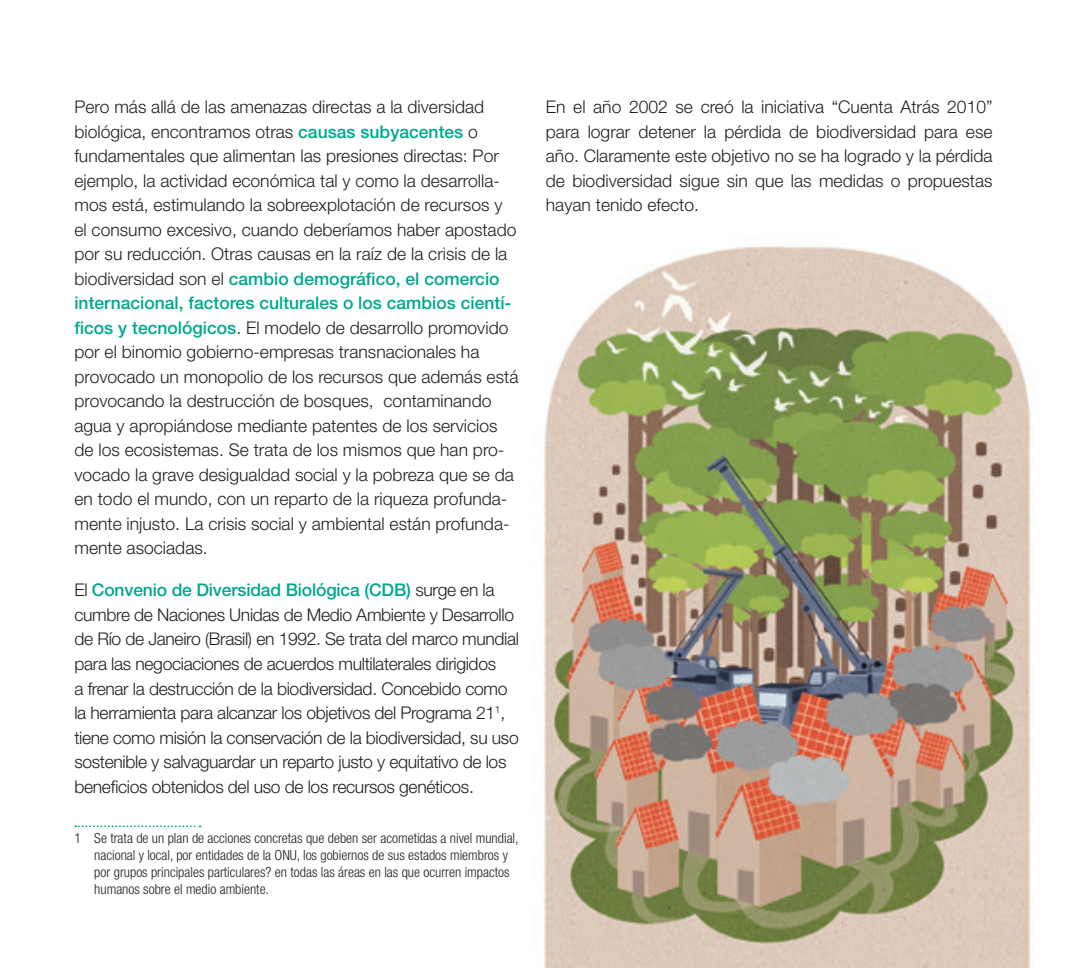
<style>
.page{position:relative;width:1067px;height:968px;background:#fff}
.page>*{position:absolute;margin:0;border:0;box-sizing:border-box;transform-origin:0 0}
.t1{font:300 17.5px/24.5px "Helvetica Neue";color:#231f20}
.t2{font:300 17.5px/24.5px "Helvetica Neue";letter-spacing:-.02em;color:#231f20}
.t3{font:300 condensed 14px/16.8px "Helvetica Neue";color:#231f20}
.s1{font-weight:500;color:#00a78f}
</style>
<div class="page">
<svg style="left:75px;top:825px;width:126px;height:2px"></svg>
<img style="left:543px;top:246px;width:488px;height:721px">
<p class="t1" style="left:74px;top:94px;width:445px">Pero más allá de las amenazas directas a la diversidad biológica, encontramos otras <span class="s1">causas subyacentes</span> o fundamentales que alimentan las presiones directas: Por ejemplo, la actividad económica tal y como la desarrolla&shy;mos está, estimulando la sobreexplotación de recursos y el consumo excesivo, cuando deberíamos haber apostado por su reducción. Otras causas en la raíz de la crisis de la biodiversidad son el <span class="s1">cambio demográfico, el comercio internacional, factores culturales o los cambios cientí&shy;ficos y tecnológicos</span>. El modelo de desarrollo promovido por el binomio gobierno-empresas transnacionales ha provocado un monopolio de los recursos que además está provocando la destrucción de bosques, contaminando agua y apropiándose mediante patentes de los servicios de los ecosistemas. Se trata de los mismos que han pro&shy;vocado la grave desigualdad social y la pobreza que se da en todo el mundo, con un reparto de la riqueza profunda&shy;mente injusto. La crisis social y ambiental están profunda&shy;mente asociadas.</p>
<p class="t2" style="left:74px;top:577px;width:446px">El <span class="s1">Convenio de Diversidad Biológica (CDB)</span> surge en la cumbre de Naciones Unidas de Medio Ambiente y Desarrollo de Río de Janeiro (Brasil) en 1992. Se trata del marco mundial para las negociaciones de acuerdos multilaterales dirigidos<br>a frenar la destrucción de la biodiversidad. Concebido como la herramienta para alcanzar los objetivos del Programa 21<sup>1</sup>, tiene como misión la conservación de la biodiversidad, su uso sostenible y salvaguardar un reparto justo y equitativo de los beneficios obtenidos del uso de los recursos genéticos.</p>
<p class="t3" style="left:94px;top:829px;width:426px;text-indent:-20px">1 Se trata de un plan de acciones concretas que deben ser acometidas a nivel mundial, nacional y local, por entidades de la ONU, los gobiernos de sus estados miembros y por grupos principales particulares? en todas las áreas en las que ocurren impactos humanos sobre el medio ambiente.</p>
<p class="t1" style="left:546px;top:94px;width:448px;text-align:justify">En el año 2002 se creó la iniciativa “Cuenta Atrás 2010” para lograr detener la pérdida de biodiversidad para ese año. Claramente este objetivo no se ha logrado y la pérdida de biodiversidad sigue sin que las medidas o propuestas hayan tenido efecto.</p>
</div>
